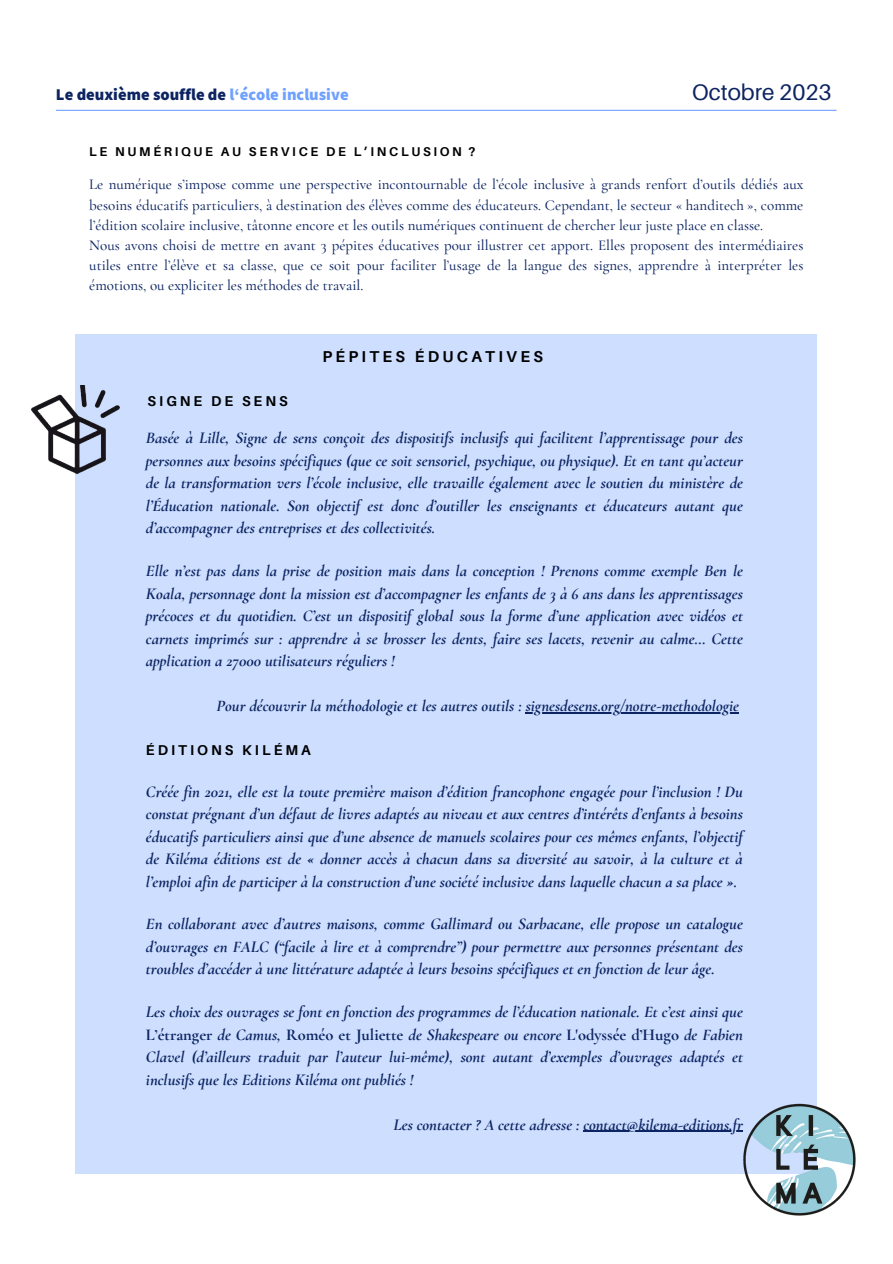
<style>
.page{position:relative;width:893px;height:1264px;background:#fff}
.page>*{position:absolute;margin:0;border:0;box-sizing:border-box;transform-origin:0 0}
.t1{font:22.5px "Aileron";color:#0c2461}
.t2{font:italic 700 16.5px/22.5px "Cormorant Garamond";color:#0c2461;text-align:justify}
.t3{font:900 16.5px "Source Sans Pro";color:#0c2461}
.t4{font:700 15.75px "Aileron";letter-spacing:.21em;color:#000}
.t5{font:500 15px/20.2px "Cormorant Garamond";color:#0c2461;text-align:justify}
.t6{font:700 14.25px "Aileron";letter-spacing:.21em;color:#000}
.t7{font:700 12.75px "Aileron";letter-spacing:.21em;color:#000}
.s1{color:#70a1ff}
.s2{font-style:normal}
</style>
<div class="page">
<hr style="left:56px;top:110px;width:780px;height:1px;background:#70a1ff">
<div style="left:76px;top:334px;width:741px;height:839px;background:#cddeff"></div>
<img style="left:743px;top:1103px;width:113px;height:113px">
<img style="left:32px;top:386px;width:88px;height:87px">
<hr style="left:525px;top:712px;width:214px;height:1px;background:#0c2461">
<hr style="left:583px;top:1130px;width:160px;height:1px;background:#0c2461">
<p class="t3" style="left:56px;top:84px;width:294px">Le deuxième souffle de <span class="s1">l‘école inclusive</span></p>
<p class="t7" style="left:89px;top:144px;width:387px">LE NUMÉRIQUE AU SERVICE DE L’INCLUSION ?</p>
<p class="t1" style="left:692px;top:78px;width:141px">Octobre 2023</p>
<p class="t5" style="left:89px;top:174px;width:715px">Le numérique s’impose comme une perspective incontournable de l’école inclusive à grands renfort d’outils dédiés aux besoins éducatifs particuliers, à destination des élèves comme des éducateurs. Cependant, le secteur « handitech », comme l’édition scolaire inclusive, tâtonne encore et les outils numériques continuent de chercher leur juste place en classe.</p>
<p class="t5" style="left:89px;top:235px;width:715px">Nous avons choisi de mettre en avant 3 pépites éducatives pour illustrer cet apport. Elles proposent des intermédiaires utiles entre l’élève et sa classe, que ce soit pour faciliter l’usage de la langue des signes, apprendre à interpréter les émotions, ou expliciter les méthodes de travail.</p>
<p class="t6" style="left:148px;top:392px;width:142px">SIGNE DE SENS</p>
<p class="t4" style="left:322px;top:347px;width:222px">PÉPITES ÉDUCATIVES</p>
<p class="t2" style="left:146px;top:427px;width:598px">Basée à Lille, Signe de sens conçoit des dispositifs inclusifs qui facilitent l’apprentissage pour des personnes aux besoins spécifiques (que ce soit sensoriel, psychique, ou physique). Et en tant qu’acteur de la transformation vers l’école inclusive, elle travaille également avec le soutien du ministère de l’Éducation nationale. Son objectif est donc d’outiller les enseignants et éducateurs autant que d’accompagner des entreprises et des collectivités.</p>
<p class="t2" style="left:146px;top:559px;width:598px">Elle n’est pas dans la prise de position mais dans la conception ! Prenons comme exemple Ben le Koala, personnage dont la mission est d’accompagner les enfants de 3 à 6 ans dans les apprentissages précoces et du quotidien. C’est un dispositif global sous la forme d’une application avec vidéos et carnets imprimés sur : apprendre à se brosser les dents, faire ses lacets, revenir au calme… Cette application a 27000 utilisateurs réguliers !</p>
<p class="t2" style="left:216px;top:694px;width:524px">Pour découvrir la méthodologie et les autres outils : signesdesens.org/notre-methodologie</p>
<p class="t6" style="left:146px;top:741px;width:166px">ÉDITIONS KILÉMA</p>
<p class="t2" style="left:146px;top:780px;width:598px">Créée fin 2021, elle est la toute première maison d’édition francophone engagée pour l’inclusion ! Du constat prégnant d’un défaut de livres adaptés au niveau et aux centres d’intérêts d’enfants à besoins éducatifs particuliers ainsi que d’une absence de manuels scolaires pour ces mêmes enfants, l’objectif de Kiléma éditions est de « donner accès à chacun dans sa diversité au savoir, à la culture et à l’emploi afin de participer à la construction d’une société inclusive dans laquelle chacun a sa place ».</p>
<p class="t2" style="left:146px;top:912px;width:598px">En collaborant avec d’autres maisons, comme Gallimard ou Sarbacane, elle propose un catalogue d’ouvrages en FALC (“facile à lire et à comprendre”) pour permettre aux personnes présentant des troubles d’accéder à une littérature adaptée à leurs besoins spécifiques et en fonction de leur âge.</p>
<p class="t2" style="left:146px;top:1000px;width:598px">Les choix des ouvrages se font en fonction des programmes de l’éducation nationale. Et c’est ainsi que <span class="s2">L’étranger</span> de Camus, <span class="s2">Roméo et Juliette</span> de Shakespeare ou encore <span class="s2">L'odyssée d’Hugo</span> de Fabien Clavel (d’ailleurs traduit par l’auteur lui-même), sont autant d’exemples d’ouvrages adaptés et inclusifs que les Editions Kiléma ont publiés !</p>
<p class="t2" style="left:393px;top:1112px;width:351px">Les contacter ? A cette adresse : contact@kilema-editions.fr</p>
</div>
